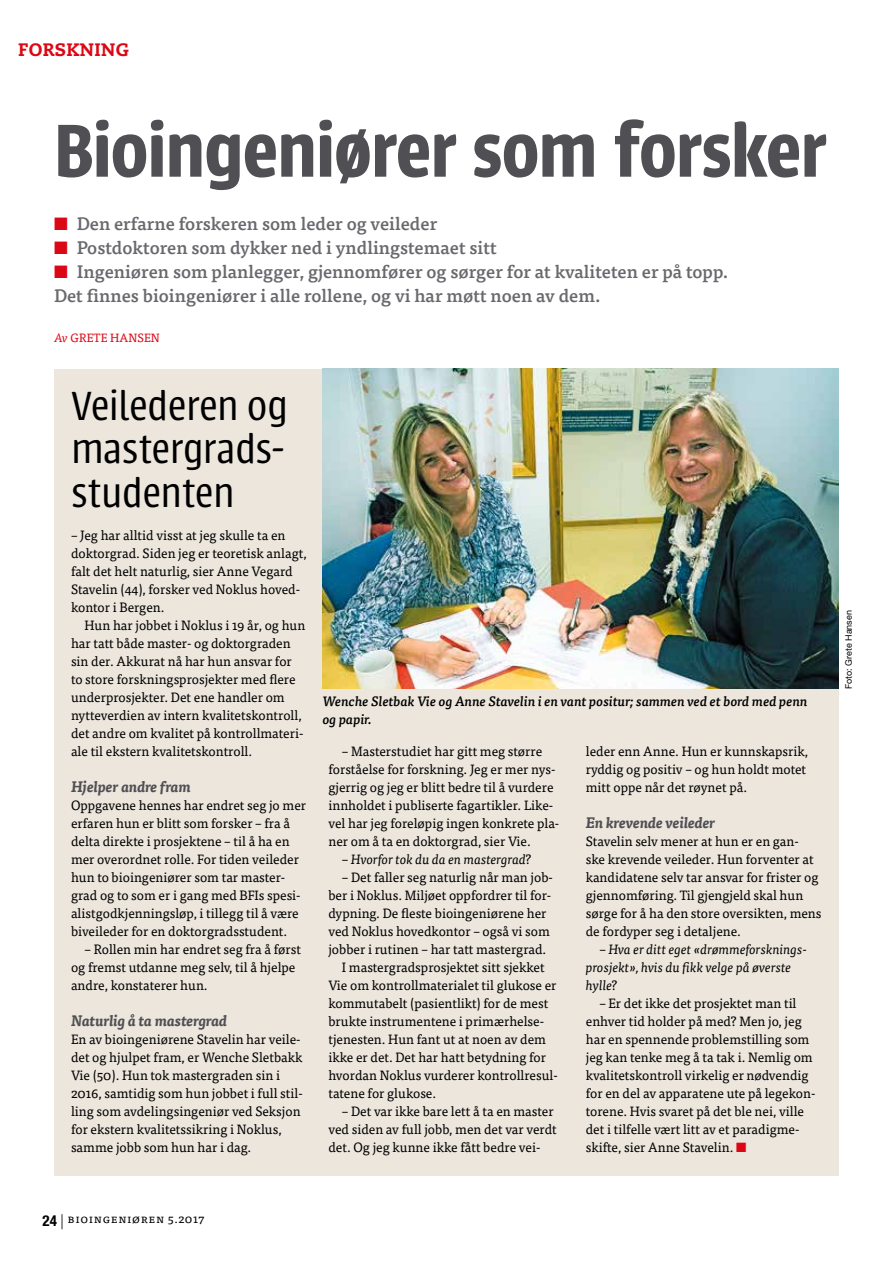
<style>
.page{position:relative;width:893px;height:1263px;background:#fff}
.page>*{position:absolute;margin:0;border:0;box-sizing:border-box;transform-origin:0 0}
.t1{font:600 82.5px "Urbana";letter-spacing:-.01em;color:#504f54}
.t2{font:300 45px/43.5px "Urbana";letter-spacing:-.01em;color:#000;text-align:justify}
.t3{font:500 18px/24px "Tisa Pro";color:#69686d}
.t4{font:800 18px "Caecilia LT Std";letter-spacing:.02em;color:#dc0714}
.t5{font:italic 700 15px "Tisa Pro";color:#504f54}
.t6{font:13.5px/18px "Tisa Pro";color:#000}
.t7{font:italic 13.5px/18px "Tisa Pro";color:#000}
.t8{font:italic 500 13.5px/18px "Tisa Pro";color:#000}
.t9{font:12px "Tisa Pro";letter-spacing:.05em;color:#000}
.t10{font:12px "Tisa Pro";letter-spacing:.01em;color:#dc0714}
.t11{font:9px "Helvetica Neue LT Pro";color:#000}
.s1{color:#dc0714}
.s2{font-style:italic}
.s3{font-style:normal}
.s4{font-family:"Helvetica Neue LT Pro";font-weight:700;font-stretch:condensed;font-size:15px}
.s5{font-family:"Helvetica Neue LT Pro";font-weight:300;font-size:15px}
</style>
<div class="page">
<div style="left:54px;top:369px;width:785px;height:807px;background:#ece6dd"></div>
<img style="left:323px;top:369px;width:516px;height:320px">
<h3 class="t4" style="left:18px;top:39px;width:112px">FORSKNING</h3>
<h1 class="t1" style="left:54px;top:105px;width:773px">Bioingeniører som forsker</h1>
<h3 class="t3" style="left:54px;top:211px;width:385px"><span class="s1">■</span> Den erfarne forskeren som leder og veileder</h3>
<h3 class="t3" style="left:54px;top:235px;width:444px"><span class="s1">■</span> Postdoktoren som dykker ned i yndlingstemaet sitt</h3>
<h3 class="t3" style="left:54px;top:259px;width:676px"><span class="s1">■</span> Ingeniøren som planlegger, gjennomfører og sørger for at kvaliteten er på topp.<br>Det finnes bioingeniører i alle rollene, og vi har møtt noen av dem.</h3>
<p class="t10" style="left:54px;top:329px;width:107px"><span class="s2">Av</span> GRETE HANSEN</p>
<h2 class="t2" style="left:71px;top:384px;width:219px">Veilederen og mastergrads&shy;studenten</h2>
<p class="t6" style="left:71px;top:525px;width:237px">– Jeg har alltid visst at jeg skulle ta en doktorgrad. Siden jeg er teoretisk anlagt, falt det helt naturlig, sier Anne Vegard Stavelin (44), forsker ved Noklus hoved&shy;kontor i Bergen.</p>
<p class="t6" style="left:71px;top:615px;width:236px;text-indent:14px">Hun har jobbet i Noklus i 19 år, og hun har tatt både master- og doktorgraden sin der. Akkurat nå har hun ansvar for to store forskningsprosjekter med flere underprosjekter. Det ene handler om nytteverdien av intern kvalitetskontroll, det andre om kvalitet på kontrollmateri&shy;ale til ekstern kvalitetskontroll.</p>
<p class="t5" style="left:71px;top:775px;width:121px">Hjelper andre fram</p>
<p class="t6" style="left:71px;top:795px;width:237px">Oppgavene hennes har endret seg jo mer erfaren hun er blitt som forsker – fra å delta direkte i prosjektene – til å ha en mer overordnet rolle. For tiden veileder hun to bioingeniører som tar master&shy;grad og to som er i gang med BFIs spesi&shy;alistgodkjenningsløp, i tillegg til å være biveileder for en doktorgradsstudent.</p>
<p class="t6" style="left:71px;top:939px;width:231px;text-indent:14px">– Rollen min har endret seg fra å først og fremst utdanne meg selv, til å hjelpe andre, konstaterer hun.</p>
<p class="t5" style="left:71px;top:1009px;width:158px">Naturlig å ta mastergrad</p>
<p class="t6" style="left:71px;top:1029px;width:233px">En av bioingeniørene Stavelin har veile&shy;det og hjulpet fram, er Wenche Sletbakk Vie (50). Hun tok mastergraden sin i 2016, samtidig som hun jobbet i full stil&shy;ling som avdelingsingeniør ved Seksjon for ekstern kvalitetssikring i Noklus, samme jobb som hun har i dag.</p>
<p class="t8" style="left:323px;top:692px;width:486px">Wenche Sletbak Vie og Anne Stavelin i en vant positur; sammen ved et bord med penn og papir.</p>
<p class="t6" style="left:328px;top:741px;width:232px;text-indent:14px">– Masterstudiet har gitt meg større forståelse for forskning. Jeg er mer nys&shy;gjerrig og jeg er blitt bedre til å vurdere innholdet i publiserte fagartikler. Like&shy;vel har jeg foreløpig ingen konkrete pla&shy;ner om å ta en doktorgrad, sier Vie.</p>
<p class="t7" style="left:342px;top:850px;width:191px"><span class="s3">–</span> Hvorfor tok du da en mastergrad?</p>
<p class="t6" style="left:342px;top:867px;width:213px">– Det faller seg naturlig når man job-</p>
<p class="t6" style="left:328px;top:885px;width:224px">ber i Noklus. Miljøet oppfordrer til for-</p>
<p class="t6" style="left:328px;top:903px;width:220px">dypning. De fleste bioingeniørene her</p>
<p class="t6" style="left:328px;top:921px;width:223px">ved Noklus hovedkontor – også vi som</p>
<p class="t6" style="left:328px;top:939px;width:219px">jobber i rutinen – har tatt mastergrad.</p>
<p class="t6" style="left:342px;top:957px;width:204px">I mastergradsprosjektet sitt sjekket</p>
<p class="t6" style="left:328px;top:975px;width:230px">Vie om kontrollmaterialet til glukose er</p>
<p class="t6" style="left:328px;top:993px;width:221px">kommutabelt (pasientlikt) for de mest</p>
<p class="t6" style="left:328px;top:1011px;width:217px">brukte instrumentene i primærhelse-</p>
<p class="t6" style="left:328px;top:1029px;width:219px">tjenesten. Hun fant ut at noen av dem</p>
<p class="t6" style="left:328px;top:1047px;width:219px">ikke er det. Det har hatt betydning for</p>
<p class="t6" style="left:328px;top:1065px;width:231px">hvordan Noklus vurderer kontrollresul-</p>
<p class="t6" style="left:328px;top:1083px;width:109px">tatene for glukose.</p>
<p class="t6" style="left:328px;top:1101px;width:230px;text-indent:14px">– Det var ikke bare lett å ta en master ved siden av full jobb, men det var verdt det. Og jeg kunne ikke fått bedre vei-</p>
<p class="t6" style="left:586px;top:741px;width:224px">leder enn Anne. Hun er kunnskapsrik, ryddig og positiv – og hun holdt motet mitt oppe når det røynet på.</p>
<p class="t5" style="left:586px;top:811px;width:131px">En krevende veileder</p>
<p class="t6" style="left:586px;top:831px;width:237px">Stavelin selv mener at hun er en gan-<br>ske krevende veileder. Hun forventer at kandidatene selv tar ansvar for frister og gjennomføring. Til gjengjeld skal hun sørge for å ha den store oversikten, mens de fordyper seg i detaljene.</p>
<p class="t7" style="left:586px;top:939px;width:223px;text-indent:14px"><span class="s3">–</span> Hva er ditt eget «drømmeforsknings&shy;prosjekt», hvis du fikk velge på øverste hylle?</p>
<p class="t6" style="left:586px;top:993px;width:231px;text-indent:14px">– Er det ikke det prosjektet man til enhver tid holder på med? Men jo, jeg har en spennende problemstilling som jeg kan tenke meg å ta tak i. Nemlig om kvalitetskontroll virkelig er nødvendig for en del av apparatene ute på legekon&shy;torene. Hvis svaret på det ble nei, ville det i tilfelle vært litt av et paradigme&shy;skifte, sier Anne Stavelin. <span class="s1">■</span></p>
<p class="t11" style="left:843px;top:689px;width:80px;rotate:-90deg">Foto: Grete Hansen</p>
<p class="t9" style="left:43px;top:1209px;width:164px"><span class="s4">24</span> <span class="s5">|</span> Bioingeniøren 5.2017</p>
</div>
